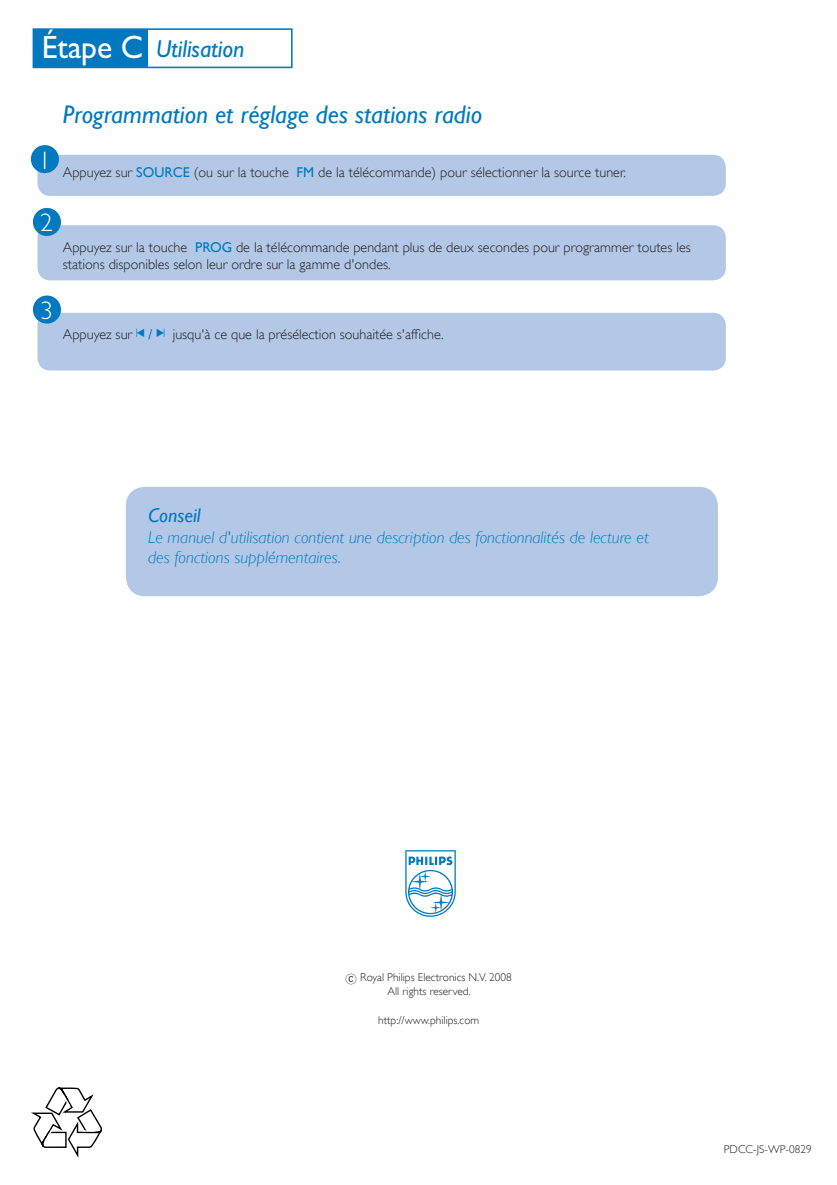
<style>
.page{position:relative;width:837px;height:1185px;background:#fff}
.page>*{position:absolute;margin:0;border:0;box-sizing:border-box;transform-origin:0 0}
.t1{font:italic 25.4px "Gill Sans Alt One WGL";color:#0079c0}
.t2{font:300 25.4px "Gill Sans";color:#fff}
.t3{font:italic 24.6px "Gill Sans Alt One WGL";color:#0078c0}
.t4{font:italic 19.8px "Gill Sans Alt One WGL";color:#0079c0}
.t5{font:italic 17px/20.4px "Gill Sans Alt One WGL Light";color:#0079c0}
.t6{font:14.2px/17px "Gill Sans Alt One WGL Light";color:#231f20}
.t7{font:11.4px/14.2px "Gill Sans Alt One WGL Light";color:#231f20;text-align:center}
.s1{font-style:normal;font-size:32.4px;color:#fff}
.s2{font-family:"Gill Sans Alt One WGL";color:#0079c0}
.s3{font-family:"Audio Four 4";font-size:11.4px;color:#0079c0}
.s4{font-family:"Audio One 1"}
</style>
<div class="page">
<div style="left:38px;top:155px;width:688px;height:41px;background:#b3c8e6;border-radius:13px"></div>
<div style="left:38px;top:225px;width:688px;height:55px;background:#b3c8e6;border-radius:13px"></div>
<div style="left:38px;top:313px;width:688px;height:58px;background:#b3c8e6;border-radius:13px"></div>
<div style="left:126px;top:487px;width:592px;height:109px;background:#b3c8e6;border-radius:19px"></div>
<div style="left:31px;top:145px;width:28px;height:28px;background:#0079c0;border-radius:50%"></div>
<div style="left:33px;top:208px;width:28px;height:28px;background:#0079c0;border-radius:50%"></div>
<div style="left:33px;top:296px;width:28px;height:28px;background:#0079c0;border-radius:50%"></div>
<svg style="left:31px;top:1088px;width:71px;height:70px"></svg>
<svg style="left:405px;top:850px;width:51px;height:67px"></svg>
<div style="left:33px;top:29px;width:115px;height:38px;background:#0078c0"></div>
<div style="left:33px;top:28px;width:260px;height:40px;border:2px solid #0078c0"></div>
<h2 class="t3" style="left:42px;top:40px;width:204px"><span class="s1">Étape C</span> Utilisation</h2>
<h1 class="t2" style="left:39px;top:152px;width:14px">1</h1>
<h1 class="t1" style="left:63px;top:100px;width:421px">Programmation et réglage des stations radio</h1>
<p class="t6" style="left:63px;top:164px;width:565px">Appuyez sur <span class="s2">SOURCE</span> (ou sur la touche <span class="s2">FM</span> de la télécommande) pour sélectionner la source tuner.</p>
<h1 class="t2" style="left:40px;top:214px;width:14px">2</h1>
<p class="t6" style="left:63px;top:239px;width:629px">Appuyez sur la touche <span class="s2">PROG</span> de la télécommande pendant plus de deux secondes pour programmer toutes les stations disponibles selon leur ordre sur la gamme d'ondes.</p>
<h1 class="t2" style="left:40px;top:301px;width:14px">3</h1>
<p class="t6" style="left:63px;top:325px;width:382px">Appuyez sur <span class="s3">¡</span> <span class="s2">/</span> <span class="s3">™</span> jusqu'à ce que la présélection souhaitée s'affiche.</p>
<h3 class="t4" style="left:148px;top:503px;width:54px">Conseil</h3>
<p class="t5" style="left:148px;top:527px;width:502px">Le manuel d'utilisation contient une description des fonctionnalités de lecture et des fonctions supplémentaires.</p>
<p class="t7" style="left:346px;top:970px;width:167px"><span class="s4">C</span> Royal Philips Electronics N.V. 2008<br>All rights reserved.</p>
<p class="t7" style="left:378px;top:1013px;width:102px">http://www.philips.com</p>
<p class="t7" style="left:724px;top:1142px;width:89px">PDCC-JS-WP-0829</p>
</div>
